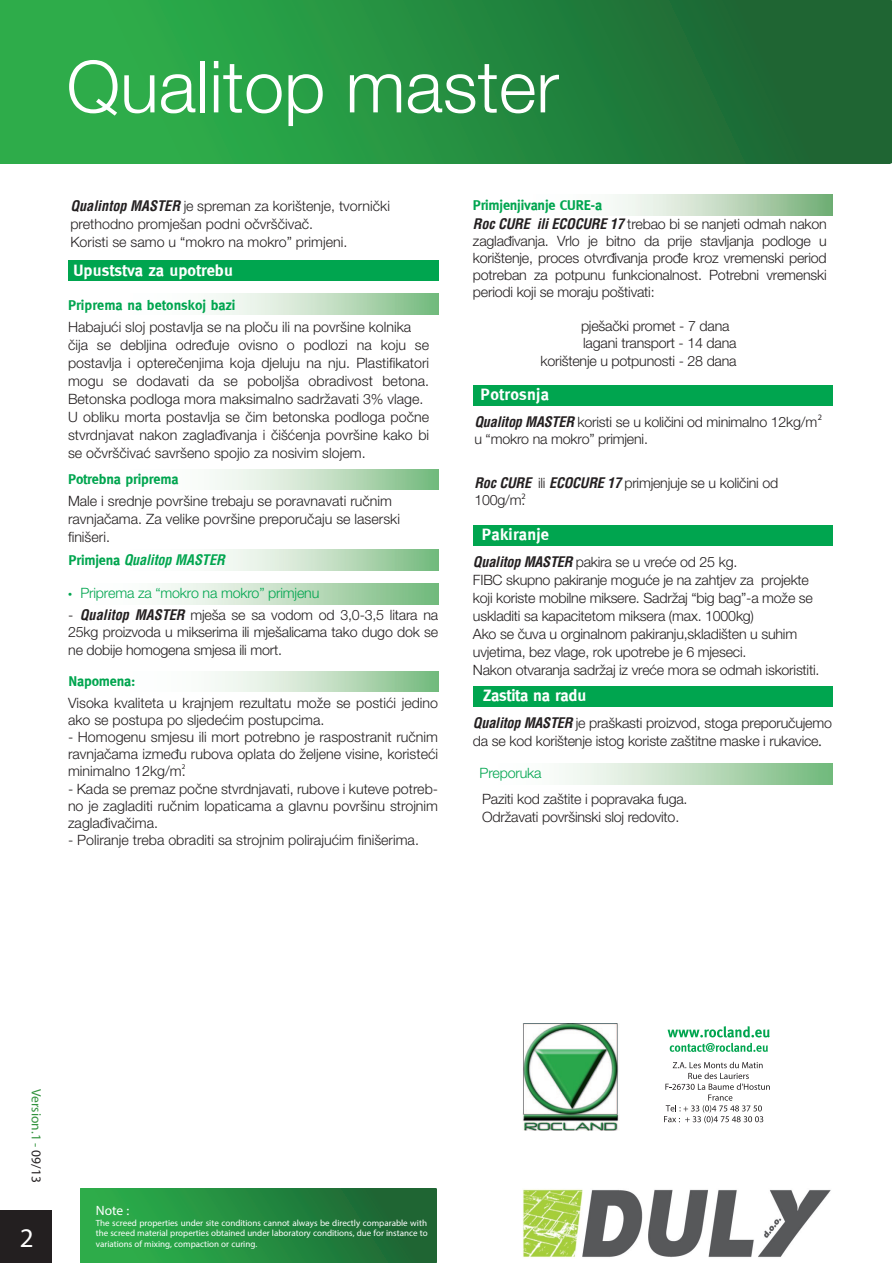
<style>
.page{position:relative;width:893px;height:1263px;background:#fff}
.page>*{position:absolute;margin:0;border:0;box-sizing:border-box;transform-origin:0 0}
.t1{font:300 72px "Helvetica Neue";color:#fff}
.t2{font:700 condensed 27px "Helvetica";color:#fff}
.t3{font:700 16.5px "Meta";color:#fff}
.t4{font:700 16.5px "Meta";letter-spacing:.02em;color:#fff}
.t5{font:300 14.25px/18px "Helvetica Neue";color:#231f20}
.t6{font:700 14.25px "Meta";letter-spacing:-.015em;color:#00a54f}
.t7{font:300 14.25px "Helvetica Neue";letter-spacing:-.015em;color:#00a54f}
.t8{font:italic 700 condensed 14.25px "Helvetica";letter-spacing:-.015em;color:#00a54f}
.t9{font:13.5px "Myriad Pro";color:#32933d}
.t10{font:700 condensed 13.5px "Helvetica";color:#fff}
.t11{font:700 condensed 9px/10.8px "Helvetica";color:#fff;text-align:justify}
.t12{font:8.25px "Meta";color:#231f20}
.t13{font:7.05px "Meta";color:#231f20}
.s1{font-family:"Helvetica";font-weight:700;font-style:italic;font-stretch:condensed}
.s2{font-family:"Meta";font-style:normal;font-stretch:normal}
.s3{font-family:"Meta";font-weight:400}
.s4{font-family:"Myriad Pro";font-weight:400}
.s5{color:#231f20}
</style>
<div class="page">
<div style="left:80px;top:1188px;width:356px;height:75px;background:linear-gradient(to right,#2eb54d,#1c6032)"></div>
<div style="left:0;top:0;width:891px;height:163px;background:linear-gradient(to right,#2fb84e,#1b6032)"></div>
<img style="left:522px;top:1023px;width:97px;height:108px">
<div style="left:0;top:1210px;width:52px;height:53px;background:#231f20"></div>
<svg style="left:664px;top:1062px;width:105px;height:61px"></svg>
<svg style="left:667px;top:1026px;width:102px;height:26px"></svg>
<div style="left:473px;top:525px;width:359px;height:21px;background:#00a54f"></div>
<div style="left:473px;top:687px;width:359px;height:20px;background:#00a54f"></div>
<div style="left:68px;top:261px;width:370px;height:20px;background:#00a54f"></div>
<div style="left:473px;top:386px;width:359px;height:20px;background:#00a54f"></div>
<img style="left:523px;top:1189px;width:308px;height:69px">
<h1 class="t1" style="left:67px;top:46px;width:494px">Qualitop master</h1>
<p class="t5" style="left:70px;top:197px;width:321px"><span class="s1">Qualintop MASTER</span> je spreman za korištenje, tvornički prethodno promješan podni očvrščivač.<br>Koristi se samo u “mokro na mokro” primjeni.</p>
<p class="t3" style="left:74px;top:264px;width:161px">Upuststva za upotrebu</p>
<p class="t6" style="left:68px;top:299px;width:169px">Priprema na betonskoj bazi</p>
<p class="t5" style="left:68px;top:319px;width:362px">Habajući sloj postavlja se na ploču ili na površine kolnika čija se debljina određuje ovisno o podlozi na koju se postavlja i opterečenjima koja djeluju na nju. Plastifikatori mogu se dodavati da se poboljša obradivost betona.<br>Betonska podloga mora maksimalno sadržavati 3% vlage.<br>U obliku morta postavlja se čim betonska podloga počne stvrdnjavat nakon zaglađivanja i čišćenja površine kako bi se očvrščivać savršeno spojio za nosivim slojem.</p>
<p class="t5" style="left:68px;top:493px;width:333px">Male i srednje površine trebaju se poravnavati ručnim ravnjačama. Za velike površine preporučaju se laserski finišeri.</p>
<p class="t6" style="left:68px;top:474px;width:112px">Potrebna priprema</p>
<p class="t8" style="left:68px;top:554px;width:158px"><span class="s2">Primjena</span> Qualitop MASTER</p>
<p class="t7" style="left:68px;top:587px;width:253px"><span class="s3">•</span> Priprema za “mokro na mokro” primjenu</p>
<p class="t5" style="left:68px;top:608px;width:371px;line-height:17.1px;text-align:justify">- <span class="s1">Qualitop MASTER</span> mješa se sa vodom od 3,0-3,5 litara na 25kg proizvoda u mikserima ili mješalicama tako dugo dok se ne dobije homogena smjesa ili mort.</p>
<p class="t6" style="left:68px;top:676px;width:69px">Napomena:</p>
<p class="t5" style="left:68px;top:696px;width:371px;line-height:17.1px">Visoka kvaliteta u krajnjem rezultatu može se postići jedino ako se postupa po sljedećim postupcima.</p>
<p class="t5" style="left:68px;top:730px;width:371px;line-height:17.1px;text-align:justify">- Homogenu smjesu ili mort potrebno je raspostranit ručnim ravnjačama između rubova oplata do željene visine, koristeći minimalno 12kg/m.</p>
<p class="t5" style="left:68px;top:781px;width:371px;line-height:17.1px;text-align:justify">- Kada se premaz počne stvrdnjavati, rubove i kuteve potreb&shy;no je zagladiti ručnim lopaticama a glavnu površinu strojnim zaglađivačima.</p>
<p class="t5" style="left:68px;top:832px;width:352px">- Poliranje treba obraditi sa strojnim polirajućim finišerima.</p>
<p class="t13" style="left:182px;top:764px;width:5px">2</p>
<p class="t6" style="left:472px;top:199px;width:131px">Primjenjivanje CURE-a</p>
<p class="t5" style="left:473px;top:216px;width:355px;line-height:17.1px;text-align:justify"><span class="s1">Roc CURE ili ECOCURE 17</span> trebao bi se nanjeti odmah nakon zaglađivanja. Vrlo je bitno da prije stavljanja podloge u korištenje, proces otvrđivanja prođe kroz vremenski period potreban za potpunu funkcionalnost. Potrebni vremenski periodi koji se moraju poštivati:</p>
<p class="t5" style="left:581px;top:319px;width:150px">pješački promet - 7 dana</p>
<p class="t5" style="left:583px;top:336px;width:155px">lagani transport - 14 dana</p>
<p class="t5" style="left:540px;top:353px;width:198px">korištenje u potpunosti - 28 dana</p>
<p class="t4" style="left:480px;top:388px;width:70px">Potrosnja</p>
<p class="t5" style="left:474px;top:415px;width:344px;line-height:17.1px"><span class="s1">Qualitop MASTER</span> koristi se u količini od minimalno 12kg/m u “mokro na mokro” primjeni.</p>
<p class="t5" style="left:474px;top:475px;width:305px;line-height:17.1px"><span class="s1">Roc CURE</span> ili <span class="s1">ECOCURE 17</span> primjenjuje se u količini od<br>100g/m.</p>
<p class="t12" style="left:817px;top:414px;width:6px">2</p>
<p class="t12" style="left:521px;top:493px;width:6px">2</p>
<p class="t3" style="left:482px;top:528px;width:69px">Pakiranje</p>
<p class="t5" style="left:473px;top:554px;width:348px"><span class="s1">Qualitop MASTER</span> pakira se u vreće od 25 kg.<br>FIBC skupno pakiranje moguće je na zahtjev za projekte koji koriste mobilne miksere. Sadržaj “big bag”-a može se uskladiti sa kapacitetom miksera (max. 1000kg)<br>Ako se čuva u orginalnom pakiranju,skladišten u suhim uvjetima, bez vlage, rok upotrebe je 6 mjeseci.<br>Nakon otvaranja sadržaj iz vreće mora se odmah iskoristiti.</p>
<p class="t5" style="left:473px;top:715px;width:360px"><span class="s1">Qualitop MASTER</span> je praškasti proizvod, stoga preporučujemo da se kod korištenje istog koriste zaštitne maske i rukavice<span class="s4">.</span></p>
<p class="t3" style="left:483px;top:689px;width:105px">Zastita na radu</p>
<p class="t7" style="left:479px;top:767px;width:64px">Preporuka</p>
<p class="t5" style="left:482px;top:792px;width:207px">Paziti kod zaštite i popravaka fuga.<br>Održavati površinski sloj redovito.</p>
<p class="t9" style="left:44px;top:1089px;width:95px;rotate:90deg">Version.1 - <span class="s5">09/13</span></p>
<h2 class="t2" style="left:20px;top:1228px;width:15px">2</h2>
<p class="t10" style="left:96px;top:1205px;width:35px">Note :</p>
<p class="t11" style="left:96px;top:1218px;width:333px">The screed properties under site conditions cannot always be directly comparable with the screed material properties obtained under laboratory conditions, due for instance to variations of mixing, compaction or curing.</p>
</div>
